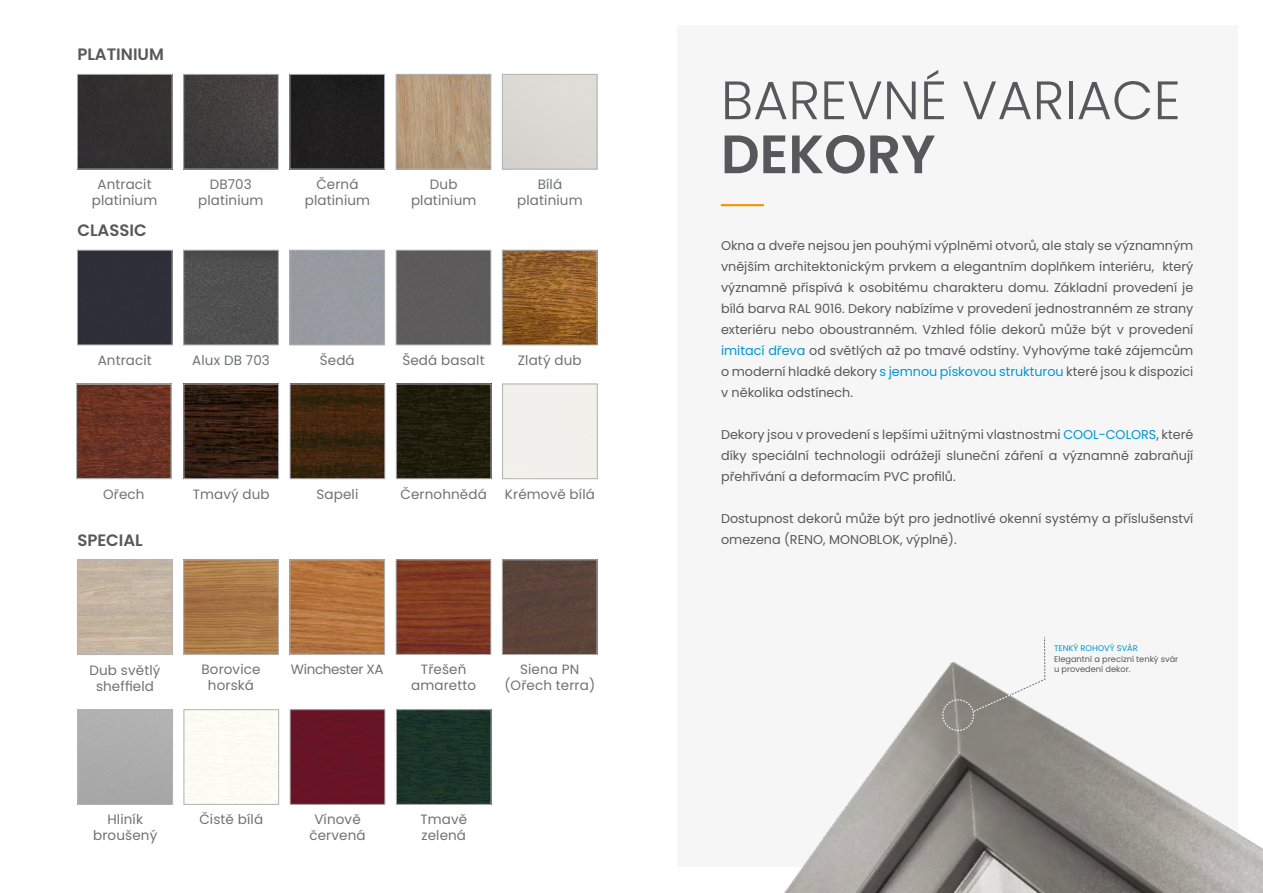
<style>
.page{position:relative;width:1263px;height:893px;background:#fff}
.page>*{position:absolute;margin:0;border:0;box-sizing:border-box;transform-origin:0 0}
.t1{font:300 54px "Poppins";color:#58585a}
.t2{font:600 54px "Poppins";color:#58585a}
.t3{font:600 16.5px "Poppins";color:#58585a}
.t4{font:13.5px/16.2px "Poppins";letter-spacing:.01em;color:#707172;text-align:center}
.t5{font:13.5px "Poppins";letter-spacing:-.025em;color:#707172}
.t6{font:12.75px/21px "Poppins";color:#58585a;text-align:justify}
.t7{font:8.25px/10.5px "Poppins";color:#58585a}
.t8{font:8.25px "Poppins";color:#0096cf}
.s1{color:#0096cf}
</style>
<div class="page">
<div style="left:677px;top:26px;width:560px;height:841px;background:#f6f6f6"></div>
<img style="left:784px;top:646px;width:479px;height:247px">
<svg style="left:942px;top:637px;width:103px;height:94px"></svg>
<div style="left:79px;top:76px;width:91px;height:91px;background:#332f30"></div>
<div style="left:77px;top:74px;width:95px;height:95px;border:1px solid #b1b3b4"></div>
<div style="left:79px;top:252px;width:91px;height:91px;background:#2e2f39"></div>
<div style="left:77px;top:250px;width:95px;height:95px;border:1px solid #b1b3b4"></div>
<div style="left:77px;top:560px;width:95px;height:95px;border:1px solid #b1b3b4"></div>
<img style="left:186px;top:386px;width:91px;height:91px">
<div style="left:184px;top:384px;width:95px;height:95px;border:1px solid #b1b3b4"></div>
<img style="left:79px;top:386px;width:90px;height:91px">
<div style="left:76px;top:384px;width:95px;height:95px;border:1px solid #b1b3b4"></div>
<div style="left:184px;top:709px;width:95px;height:96px;border:1px solid #b1b3b4"></div>
<div style="left:292px;top:76px;width:91px;height:91px;background:#201e1f"></div>
<div style="left:290px;top:74px;width:95px;height:95px;border:1px solid #b1b3b4"></div>
<div style="left:502px;top:74px;width:95px;height:95px;border:1px solid #b1b3b4"></div>
<div style="left:290px;top:250px;width:95px;height:95px;border:1px solid #b1b3b4"></div>
<img style="left:292px;top:562px;width:91px;height:91px">
<div style="left:290px;top:560px;width:95px;height:95px;border:1px solid #b1b3b4"></div>
<img style="left:398px;top:386px;width:91px;height:91px">
<div style="left:396px;top:384px;width:95px;height:95px;border:1px solid #b1b3b4"></div>
<div style="left:398px;top:711px;width:91px;height:92px;background:#1b3428"></div>
<div style="left:396px;top:709px;width:95px;height:96px;border:1px solid #b1b3b4"></div>
<img style="left:504px;top:252px;width:91px;height:91px">
<div style="left:502px;top:250px;width:95px;height:95px;border:1px solid #b1b3b4"></div>
<div style="left:504px;top:562px;width:91px;height:91px;background:#5b443a"></div>
<div style="left:502px;top:560px;width:95px;height:95px;border:1px solid #b1b3b4"></div>
<img style="left:185px;top:76px;width:92px;height:91px">
<div style="left:183px;top:74px;width:96px;height:95px;border:1px solid #b1b3b4"></div>
<img style="left:185px;top:252px;width:92px;height:91px">
<div style="left:183px;top:250px;width:96px;height:95px;border:1px solid #b1b3b4"></div>
<img style="left:185px;top:562px;width:92px;height:91px">
<div style="left:183px;top:560px;width:96px;height:95px;border:1px solid #b1b3b4"></div>
<img style="left:292px;top:386px;width:91px;height:91px">
<div style="left:290px;top:384px;width:95px;height:95px;border:1px solid #b1b3b4"></div>
<div style="left:292px;top:711px;width:91px;height:92px;background:#681426"></div>
<div style="left:290px;top:709px;width:95px;height:96px;border:1px solid #b1b3b4"></div>
<div style="left:78px;top:710px;width:95px;height:94px;border:1px solid #b1b3b4"></div>
<div style="left:78px;top:709px;width:95px;height:96px;border:1px solid #b1b3b4"></div>
<img style="left:398px;top:76px;width:91px;height:91px">
<div style="left:396px;top:74px;width:95px;height:95px;border:1px solid #b1b3b4"></div>
<div style="left:398px;top:252px;width:91px;height:91px;background:#5e5b5c"></div>
<div style="left:396px;top:250px;width:95px;height:95px;border:1px solid #b1b3b4"></div>
<img style="left:398px;top:562px;width:91px;height:91px">
<div style="left:396px;top:560px;width:95px;height:95px;border:1px solid #b1b3b4"></div>
<div style="left:502px;top:384px;width:95px;height:95px;border:1px solid #b1b3b4"></div>
<hr style="left:721px;top:204px;width:43px;height:2px;background:#f39400">
<p class="t3" style="left:77px;top:45px;width:88px">PLATINIUM</p>
<p class="t4" style="left:92px;top:176px;width:67px">Antracit platinium</p>
<p class="t4" style="left:305px;top:176px;width:67px">Černá platinium</p>
<p class="t4" style="left:198px;top:176px;width:67px">DB703 platinium</p>
<p class="t4" style="left:411px;top:176px;width:67px">Dub platinium</p>
<p class="t4" style="left:517px;top:176px;width:67px">Bílá platinium</p>
<p class="t3" style="left:77px;top:221px;width:71px">CLASSIC</p>
<p class="t4" style="left:98px;top:352px;width:56px">Antracit</p>
<p class="t4" style="left:192px;top:352px;width:79px">Alux DB 703</p>
<p class="t4" style="left:320px;top:352px;width:36px">Šedá</p>
<p class="t4" style="left:402px;top:352px;width:84px">Šedá basalt</p>
<p class="t4" style="left:518px;top:352px;width:65px">Zlatý dub</p>
<p class="t4" style="left:103px;top:486px;width:43px">Ořech</p>
<p class="t4" style="left:193px;top:486px;width:79px">Tmavý dub</p>
<p class="t3" style="left:77px;top:531px;width:67px">SPECIAL</p>
<p class="t4" style="left:317px;top:486px;width:43px">Sapeli</p>
<p class="t4" style="left:401px;top:486px;width:88px">Černohnědá</p>
<p class="t4" style="left:505px;top:486px;width:91px">Krémově bílá</p>
<p class="t4" style="left:90px;top:662px;width:72px">Dub světlý sheffield</p>
<p class="t4" style="left:201px;top:661px;width:60px">Borovice horská</p>
<p class="t5" style="left:291px;top:662px;width:94px">Winchester XA</p>
<p class="t4" style="left:411px;top:661px;width:66px">Třešeň amaretto</p>
<p class="t4" style="left:504px;top:661px;width:92px">Siena PN (Ořech terra)</p>
<p class="t4" style="left:93px;top:811px;width:66px">Hliník broušený</p>
<p class="t4" style="left:199px;top:811px;width:65px">Čistě bílá</p>
<p class="t4" style="left:309px;top:811px;width:58px">Vínově červená</p>
<p class="t4" style="left:420px;top:811px;width:48px;text-align:left">Tmavě zelená</p>
<h1 class="t1" style="left:721px;top:69px;width:461px">BAREVNÉ VARIACE</h1>
<h1 class="t2" style="left:721px;top:123px;width:216px">DEKORY</h1>
<p class="t6" style="left:721px;top:236px;width:474px">Okna a dveře nejsou jen pouhými výplněmi otvorů, ale staly se významným vnějším architektonickým prvkem a elegantním doplňkem interiéru, který významně přispívá k osobitému charakteru domu. Základní provedení je bílá barva RAL 9016. Dekory nabízíme v provedení jednostranném ze strany exteriéru nebo oboustranném. Vzhled fólie dekorů může být v provedení <span class="s1">imitací dřeva</span> od světlých až po tmavé odstíny. Vyhovýme také zájemcům o moderní hladké dekory <span class="s1">s jemnou pískovou strukturou</span> které jsou k dispozici v několika odstínech.</p>
<p class="t6" style="left:721px;top:425px;width:474px">Dekory jsou v provedení s lepšími užitnými vlastnostmi <span class="s1">COOL-COLORS</span>, které díky speciální technologii odrážejí sluneční záření a významně zabraňují přehřívání a deformacím PVC profilů.</p>
<p class="t6" style="left:721px;top:509px;width:474px">Dostupnost dekorů může být pro jednotlivé okenní systémy a příslušenství omezena (RENO, MONOBLOK, výplně).</p>
<p class="t8" style="left:1054px;top:643px;width:85px">TENKÝ ROHOVÝ SVÁR</p>
<p class="t7" style="left:1054px;top:653px;width:126px">Elegantní a precizní tenký svár u provedení dekor.</p>
</div>
